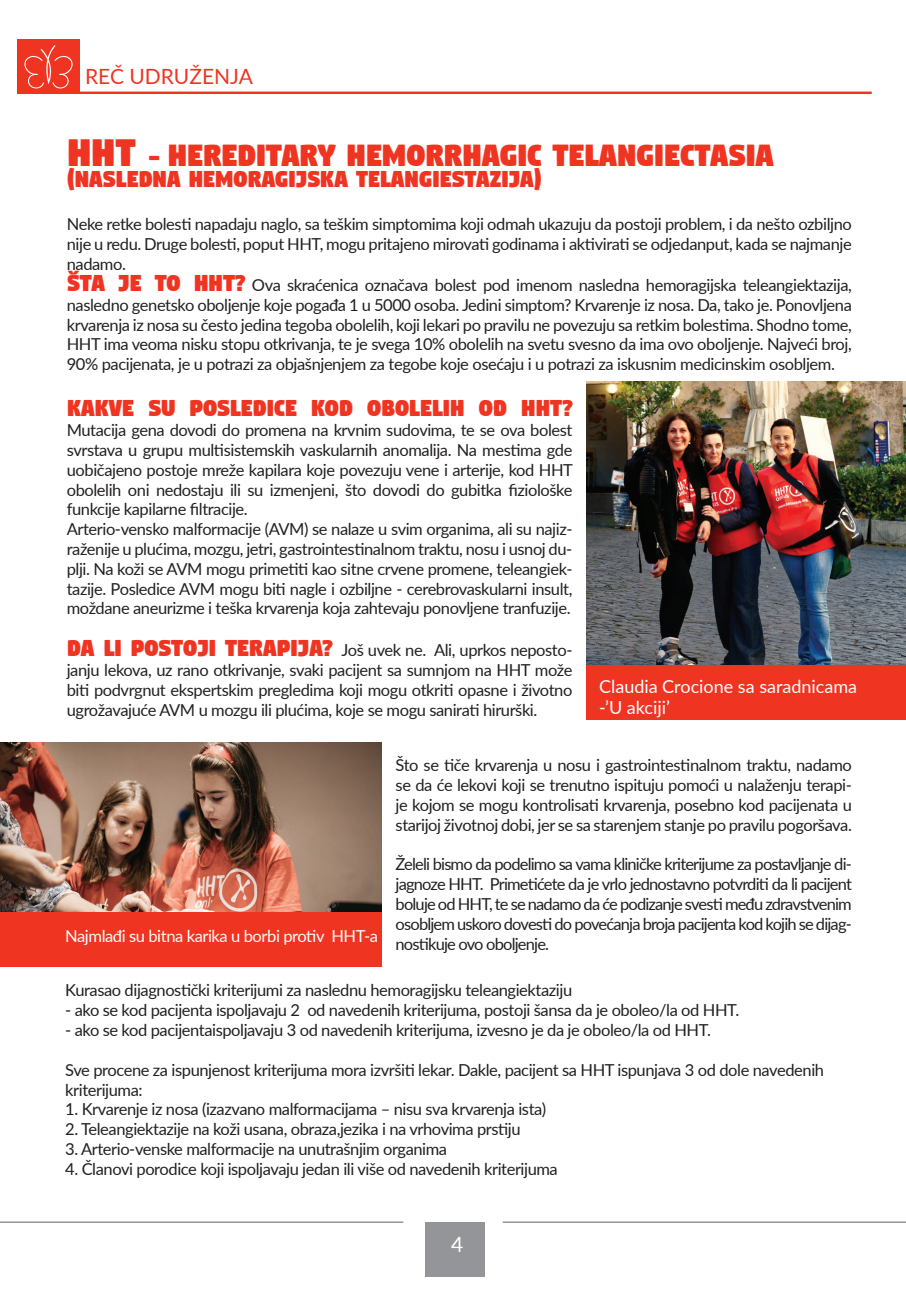
<style>
.page{position:relative;width:906px;height:1289px;background:#fff}
.page>*{position:absolute;margin:0;border:0;box-sizing:border-box;transform-origin:0 0}
.t1{font:36px "Digitalt";color:#ef3522}
.t2{font:27px "Digitalt";color:#ef3522}
.t3{font:21px "Lato";color:#ef3522}
.t4{font:21px "Lato";color:#fff}
.t5{font:18px/21.6px "Lato";color:#fff}
.t6{font:16.5px/19.8px "Lato";letter-spacing:-.025em;color:#231f20}
.t7{font:16.5px "Lato";letter-spacing:-.025em;color:#fff}
.s1{font-size:45px}
.s2{font-size:27px}
.s3{font-family:"Digitalt";font-size:27px;color:#ef3522}
</style>
<div class="page">
<div style="left:425px;top:1222px;width:59px;height:54px;background:#939598"></div>
<hr style="left:0;top:1221px;width:403px;height:1px;background:#939598">
<hr style="left:503px;top:1221px;width:403px;height:1px;background:#939598">
<div style="left:40px;top:92px;width:831px;height:2px;border:2px solid #ef3522"></div>
<div style="left:17px;top:40px;width:63px;height:54px;background:#ef3522"></div>
<svg style="left:24px;top:45px;width:49px;height:43px"></svg>
<img style="left:0;top:742px;width:382px;height:221px">
<img style="left:587px;top:382px;width:319px;height:283px">
<div style="left:587px;top:665px;width:319px;height:54px;background:#ef3522"></div>
<div style="left:1px;top:912px;width:381px;height:54px;background:#ef3522"></div>
<p class="t3" style="left:85px;top:61px;width:169px">REČ UDRUŽENJA</p>
<h1 class="t1" style="left:67px;top:138px;width:138px"><span class="s1">HHT</span> <span class="s2">-</span> HEREDITAR</h1>
<h1 class="t1" style="left:317px;top:138px;width:48px">Y HEMORRHAGIC</h1>
<h1 class="t1" style="left:552px;top:138px;width:17px">TELANGIECTASIA</h1>
<h2 class="t2" style="left:67px;top:166px;width:22px">(NASLEDNA</h2>
<h2 class="t2" style="left:188px;top:166px;width:15px">HEMORAGIJSKA</h2>
<h2 class="t2" style="left:356px;top:166px;width:13px">TELANGIESTAZIJA</h2>
<h2 class="t2" style="left:533px;top:166px;width:9px">)</h2>
<p class="t6" style="left:67px;top:213px;width:786px">Neke retke bolesti napadaju naglo, sa teškim simptomima koji odmah ukazuju da postoji problem, i da nešto ozbiljno nije u redu. Druge bolesti, poput HHT, mogu pritajeno mirovati godinama i aktivirati se odjedanput, kada se najmanje nadamo.<br><span class="s3">ŠTA JE TO HHT?</span> Ova skraćenica označava bolest pod imenom nasledna hemoragijska teleangiektazija, nasledno genetsko oboljenje koje pogađa 1 u 5000 osoba. Jedini simptom? Krvarenje iz nosa. Da, tako je. Ponovljena krvarenja iz nosa su često jedina tegoba obolelih, koji lekari po pravilu ne povezuju sa retkim bolestima. Shodno tome, HHT ima veoma nisku stopu otkrivanja, te je svega 10% obolelih na svetu svesno da ima ovo oboljenje. Najveći broj, 90% pacijenata, je u potrazi za objašnjenjem za tegobe koje osećaju i u potrazi za iskusnim medicinskim osobljem.</p>
<h2 class="t2" style="left:67px;top:395px;width:29px">KAKVE</h2>
<h2 class="t2" style="left:148px;top:395px;width:54px">SU POSLEDICE</h2>
<h2 class="t2" style="left:311px;top:395px;width:15px">KOD</h2>
<h2 class="t2" style="left:367px;top:395px;width:14px">OBOLELIH</h2>
<h2 class="t2" style="left:478px;top:395px;width:95px">OD HHT?</h2>
<p class="t6" style="left:67px;top:419px;width:507px">Mutacija gena dovodi do promena na krvnim sudovima, te se ova bolest svrstava u grupu multisistemskih vaskularnih anomalija. Na mestima gde uobičajeno postoje mreže kapilara koje povezuju vene i arterije, kod HHT obolelih oni nedostaju ili su izmenjeni, što dovodi do gubitka fiziološke funkcije kapilarne filtracije.<br>Arterio-vensko malformacije (AVM) se nalaze u svim organima, ali su najiz&shy;raženije u plućima, mozgu, jetri, gastrointestinalnom traktu, nosu i usnoj du&shy;plji. Na koži se AVM mogu primetiti kao sitne crvene promene, teleangiek&shy;tazije. Posledice AVM mogu biti nagle i ozbiljne - cerebrovaskularni insult, moždane aneurizme i teška krvarenja koja zahtevaju ponovljene tranfuzije.</p>
<h2 class="t2" style="left:67px;top:635px;width:77px">DALI POSTOJI</h2>
<h2 class="t2" style="left:225px;top:635px;width:14px">TERAPIJA</h2>
<p class="t6" style="left:67px;top:639px;width:507px;text-align:justify;text-indent:255px"><span class="s3">?</span> Još uvek ne. Ali, uprkos neposto&shy;janju lekova, uz rano otkrivanje, svaki pacijent sa sumnjom na HHT može biti podvrgnut ekspertskim pregledima koji mogu otkriti opasne i životno ugrožavajuće AVM u mozgu ili plućima, koje se mogu sanirati hirurški.</p>
<p class="t5" style="left:599px;top:674px;width:260px">Claudia Crocione sa saradnicama -’U akciji’</p>
<p class="t6" style="left:395px;top:754px;width:458px;text-align:justify">Što se tiče krvarenja u nosu i gastrointestinalnom traktu, nadamo se da će lekovi koji se trenutno ispituju pomoći u nalaženju terapi&shy;je kojom se mogu kontrolisati krvarenja, posebno kod pacijenata u starijoj životnoj dobi, jer se sa starenjem stanje po pravilu pogoršava.</p>
<p class="t6" style="left:395px;top:853px;width:458px;text-align:justify">Želeli bismo da podelimo sa vama kliničke kriterijume za postavljanje di&shy;jagnoze HHT. Primetićete da je vrlo jednostavno potvrditi da li pacijent boluje od HHT, te se nadamo da će podizanje svesti među zdravstvenim osobljem uskoro dovesti do povećanja broja pacijenta kod kojih se dijag&shy;nostikuje ovo oboljenje.</p>
<p class="t7" style="left:65px;top:924px;width:314px">Najmlađi su bitna karika u borbi protiv HHT-a</p>
<p class="t6" style="left:65px;top:979px;width:508px">Kurasao dijagnostički kriterijumi za naslednu hemoragijsku teleangiektaziju</p>
<p class="t6" style="left:65px;top:999px;width:675px">- ako se kod pacijenta ispoljavaju 2 od navedenih kriterijuma, postoji šansa da je oboleo/la od HHT.</p>
<p class="t6" style="left:65px;top:1019px;width:647px">- ako se kod pacijentaispoljavaju 3 od navedenih kriterijuma, izvesno je da je oboleo/la od HHT.</p>
<p class="t6" style="left:65px;top:1059px;width:760px">Sve procene za ispunjenost kriterijuma mora izvršiti lekar. Dakle, pacijent sa HHT ispunjava 3 od dole navedenih kriterijuma:</p>
<p class="t6" style="left:65px;top:1098px;width:482px">1. Krvarenje iz nosa (izazvano malformacijama – nisu sva krvarenja ista)</p>
<p class="t6" style="left:65px;top:1118px;width:457px">2. Teleangiektazije na koži usana, obraza,jezika i na vrhovima prstiju</p>
<p class="t6" style="left:65px;top:1138px;width:383px">3. Arterio-venske malformacije na unutrašnjim organima</p>
<p class="t6" style="left:65px;top:1158px;width:494px">4. Članovi porodice koji ispoljavaju jedan ili više od navedenih kriterijuma</p>
<p class="t4" style="left:451px;top:1229px;width:14px">4</p>
</div>
